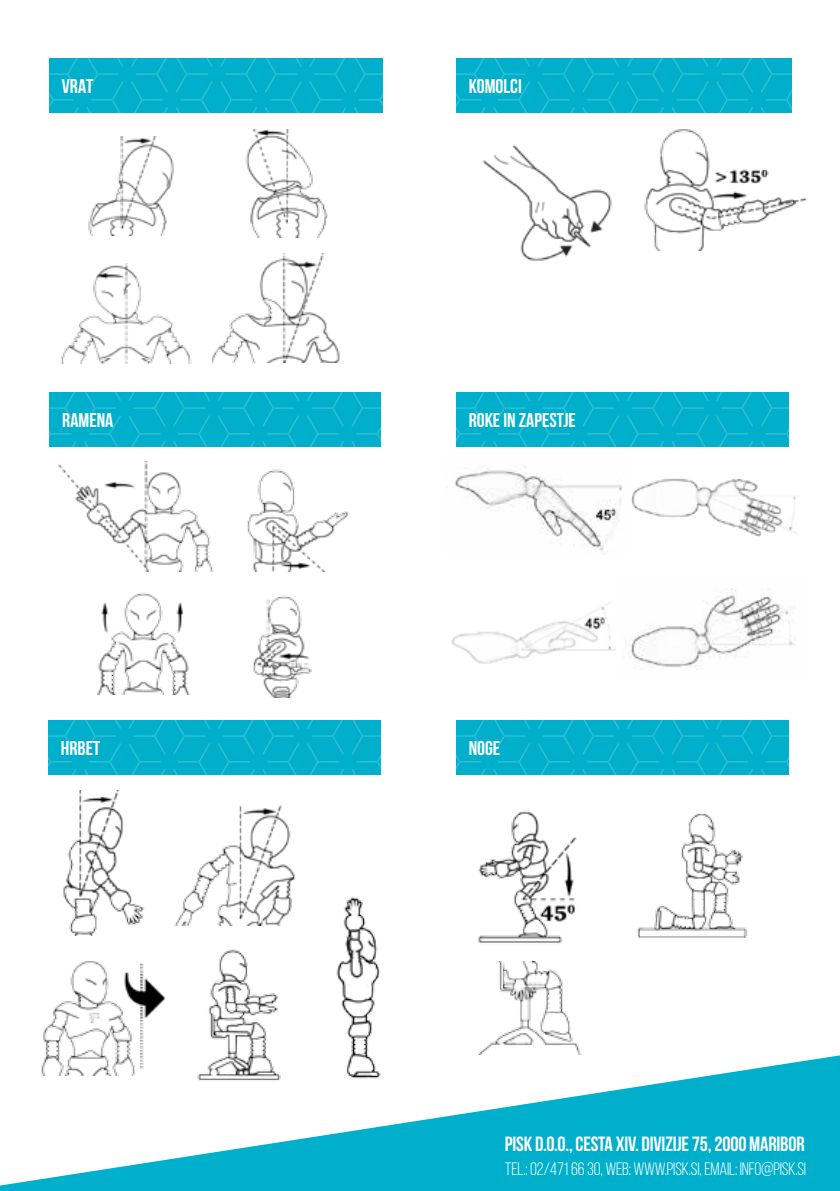
<style>
.page{position:relative;width:840px;height:1191px;background:#fff}
.page>*{position:absolute;margin:0;border:0;box-sizing:border-box;transform-origin:0 0}
.t1{font:20.6px "Bebas Neue";letter-spacing:-.01em;color:#fff}
.t2{font:700 20px "Bebas Neue";color:#fff}
.t3{font:18px "Bebas Neue";letter-spacing:-.01em;color:#fff}
</style>
<div class="page">
<svg style="left:0;top:1055px;width:839px;height:136px;fill:#00afcb"></svg>
<img style="left:88px;top:136px;width:86px;height:100px">
<img style="left:245px;top:129px;width:83px;height:109px">
<img style="left:61px;top:263px;width:153px;height:101px">
<img style="left:187px;top:254px;width:153px;height:108px">
<img style="left:58px;top:461px;width:130px;height:110px">
<img style="left:188px;top:469px;width:160px;height:102px">
<img style="left:97px;top:592px;width:91px;height:102px">
<img style="left:188px;top:595px;width:124px;height:102px">
<img style="left:63px;top:790px;width:82px;height:145px">
<img style="left:174px;top:805px;width:121px;height:121px">
<img style="left:0;top:961px;width:179px;height:114px">
<img style="left:179px;top:949px;width:113px;height:143px">
<img style="left:482px;top:144px;width:105px;height:117px">
<img style="left:587px;top:129px;width:220px;height:121px">
<img style="left:446px;top:465px;width:176px;height:90px">
<img style="left:631px;top:478px;width:166px;height:59px">
<img style="left:451px;top:603px;width:164px;height:61px">
<img style="left:625px;top:588px;width:170px;height:82px">
<img style="left:478px;top:810px;width:99px;height:133px">
<img style="left:638px;top:813px;width:109px;height:125px">
<img style="left:478px;top:961px;width:104px;height:93px">
<div style="left:49px;top:58px;width:334px;height:54px;background:#00afcb"></div>
<svg style="left:131px;top:58px;width:37px;height:54px"></svg>
<svg style="left:175px;top:58px;width:38px;height:54px"></svg>
<svg style="left:220px;top:58px;width:37px;height:54px"></svg>
<svg style="left:309px;top:58px;width:37px;height:54px"></svg>
<svg style="left:354px;top:58px;width:29px;height:54px"></svg>
<svg style="left:49px;top:58px;width:30px;height:54px"></svg>
<svg style="left:86px;top:58px;width:37px;height:54px"></svg>
<svg style="left:265px;top:58px;width:37px;height:54px"></svg>
<div style="left:456px;top:58px;width:335px;height:54px;background:#00afcb"></div>
<svg style="left:538px;top:58px;width:36px;height:54px"></svg>
<svg style="left:582px;top:58px;width:37px;height:54px"></svg>
<svg style="left:627px;top:58px;width:36px;height:54px"></svg>
<svg style="left:716px;top:58px;width:36px;height:54px"></svg>
<svg style="left:761px;top:58px;width:30px;height:54px"></svg>
<svg style="left:456px;top:58px;width:29px;height:54px"></svg>
<svg style="left:493px;top:58px;width:37px;height:54px"></svg>
<svg style="left:671px;top:58px;width:37px;height:54px"></svg>
<div style="left:50px;top:392px;width:330px;height:54px;background:#00afcb"></div>
<svg style="left:128px;top:392px;width:38px;height:54px"></svg>
<svg style="left:173px;top:392px;width:37px;height:54px"></svg>
<svg style="left:218px;top:392px;width:37px;height:54px"></svg>
<svg style="left:307px;top:392px;width:37px;height:54px"></svg>
<svg style="left:351px;top:392px;width:29px;height:54px"></svg>
<svg style="left:50px;top:392px;width:26px;height:54px"></svg>
<svg style="left:84px;top:392px;width:37px;height:54px"></svg>
<svg style="left:262px;top:392px;width:37px;height:54px"></svg>
<div style="left:456px;top:392px;width:332px;height:54px;background:#00afcb"></div>
<svg style="left:538px;top:392px;width:36px;height:54px"></svg>
<svg style="left:582px;top:392px;width:37px;height:54px"></svg>
<svg style="left:627px;top:392px;width:36px;height:54px"></svg>
<svg style="left:716px;top:392px;width:36px;height:54px"></svg>
<svg style="left:761px;top:392px;width:27px;height:54px"></svg>
<svg style="left:456px;top:392px;width:29px;height:54px"></svg>
<svg style="left:493px;top:392px;width:37px;height:54px"></svg>
<svg style="left:671px;top:392px;width:37px;height:54px"></svg>
<div style="left:456px;top:720px;width:332px;height:54px;background:#00afcb"></div>
<svg style="left:538px;top:720px;width:36px;height:54px"></svg>
<svg style="left:582px;top:720px;width:37px;height:54px"></svg>
<svg style="left:627px;top:720px;width:36px;height:54px"></svg>
<svg style="left:716px;top:720px;width:36px;height:54px"></svg>
<svg style="left:761px;top:720px;width:27px;height:54px"></svg>
<svg style="left:456px;top:720px;width:29px;height:54px"></svg>
<svg style="left:493px;top:720px;width:37px;height:54px"></svg>
<svg style="left:671px;top:720px;width:37px;height:54px"></svg>
<div style="left:48px;top:720px;width:332px;height:54px;background:#00afcb"></div>
<svg style="left:129px;top:720px;width:37px;height:54px"></svg>
<svg style="left:173px;top:720px;width:37px;height:54px"></svg>
<svg style="left:218px;top:720px;width:37px;height:54px"></svg>
<svg style="left:307px;top:720px;width:37px;height:54px"></svg>
<svg style="left:351px;top:720px;width:29px;height:54px"></svg>
<svg style="left:48px;top:720px;width:28px;height:54px"></svg>
<svg style="left:84px;top:720px;width:37px;height:54px"></svg>
<svg style="left:262px;top:720px;width:37px;height:54px"></svg>
<img style="left:310px;top:897px;width:95px;height:198px">
<p class="t2" style="left:62px;top:75px;width:33px">VRAT</p>
<p class="t2" style="left:468px;top:75px;width:55px">KOMOLCI</p>
<p class="t2" style="left:62px;top:409px;width:53px">RAMENA</p>
<p class="t2" style="left:468px;top:409px;width:109px">ROKE IN ZAPESTJE</p>
<p class="t2" style="left:61px;top:737px;width:41px">HRBET</p>
<p class="t2" style="left:468px;top:737px;width:33px">NOGE</p>
<p class="t1" style="left:504px;top:1133px;width:301px">PISK D.O.O., CESTA XIV. DIVIZIJE 75, 2000 MARIBOR</p>
<p class="t3" style="left:504px;top:1159px;width:303px">TEL.: 02/471 66 30, WEB: WWW.PISK.SI, EMAIL: INFO@PISK.SI</p>
</div>
